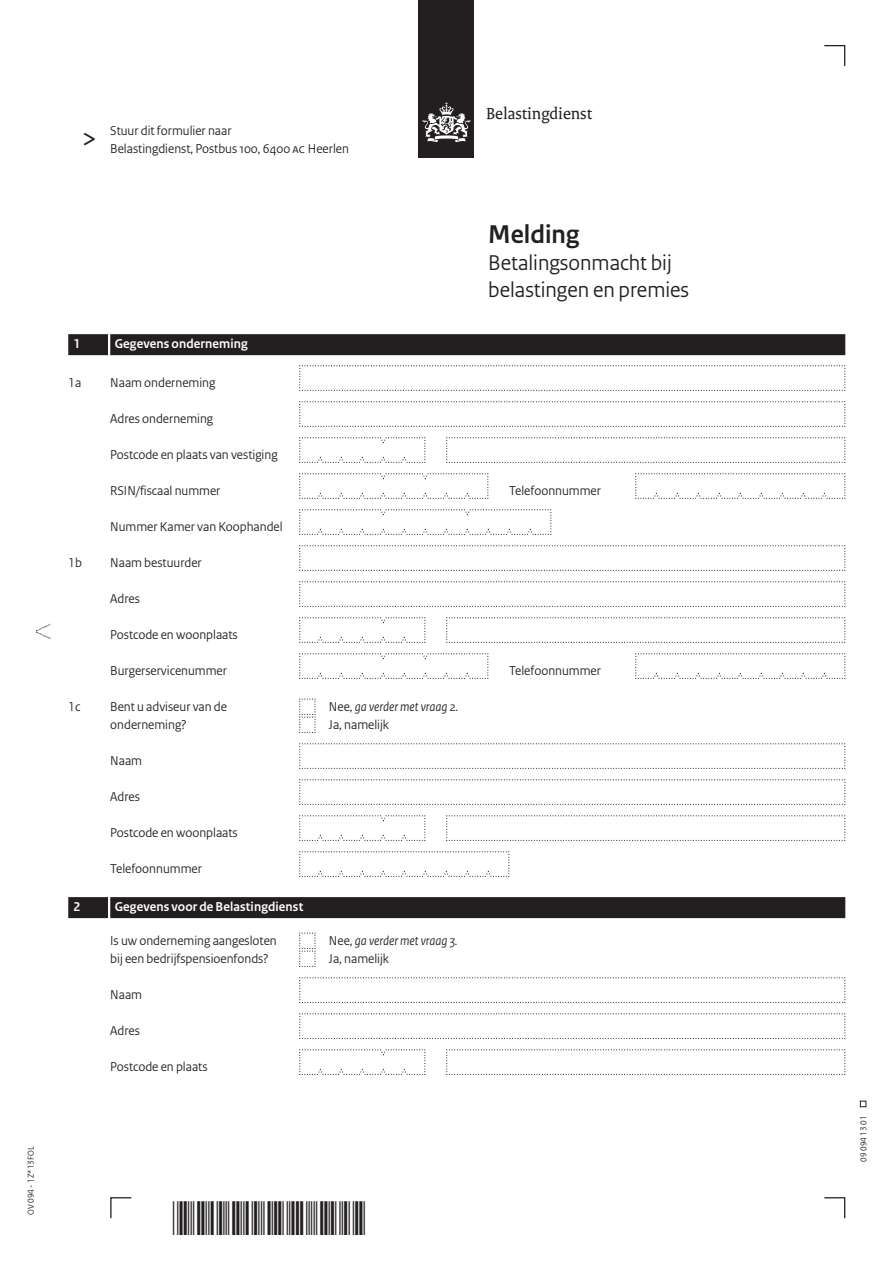
<style>
.page{position:relative;width:893px;height:1263px;background:#fff}
.page>*{position:absolute;margin:0;border:0;box-sizing:border-box;transform-origin:0 0}
.t1{font:30px "Rijksoverheid Sans Heading";color:#231f20}
.t2{font:700 27px "Rijksoverheid Sans Heading";color:#231f20}
.t3{font:22.5px/27px "Rijksoverheid Sans Heading";color:#231f20}
.t4{font:17.25px "Rijksoverheid Serif";color:#231f20}
.t5{font:13.5px/18px "Rijksoverheid Sans Heading";color:#231f20}
.t6{font:700 13.5px "Rijksoverheid Sans Heading";letter-spacing:.01em;color:#fff}
.t7{font:italic 13.5px "Rijksoverheid Sans Heading";color:#231f20}
.t8{font:9px "Rijksoverheid Sans Heading";color:#231f20}
.s1{font-style:normal}
</style>
<div class="page">
<svg style="left:824px;top:1197px;width:22px;height:22px"></svg>
<svg style="left:110px;top:1197px;width:22px;height:22px"></svg>
<svg style="left:824px;top:45px;width:22px;height:21px"></svg>
<svg style="left:860px;top:1101px;width:6px;height:6px"></svg>
<div style="left:419px;top:0;width:55px;height:158px;background:#231f20"></div>
<svg style="left:423px;top:102px;width:47px;height:40px"></svg>
<svg style="left:36px;top:624px;width:15px;height:15px"></svg>
<div style="left:110px;top:334px;width:735px;height:21px;background:#231f20"></div>
<div style="left:68px;top:334px;width:40px;height:21px;background:#231f20"></div>
<div style="left:110px;top:897px;width:735px;height:21px;background:#231f20"></div>
<div style="left:68px;top:897px;width:40px;height:21px;background:#231f20"></div>
<svg style="left:299px;top:365px;width:547px;height:26px"></svg>
<svg style="left:299px;top:401px;width:547px;height:26px"></svg>
<svg style="left:299px;top:437px;width:127px;height:26px"></svg>
<svg style="left:446px;top:437px;width:400px;height:26px"></svg>
<svg style="left:299px;top:473px;width:190px;height:26px"></svg>
<svg style="left:635px;top:473px;width:211px;height:26px"></svg>
<svg style="left:299px;top:509px;width:253px;height:26px"></svg>
<svg style="left:299px;top:545px;width:547px;height:26px"></svg>
<svg style="left:299px;top:581px;width:547px;height:26px"></svg>
<svg style="left:299px;top:617px;width:127px;height:26px"></svg>
<svg style="left:446px;top:617px;width:400px;height:26px"></svg>
<svg style="left:299px;top:653px;width:190px;height:26px"></svg>
<svg style="left:635px;top:653px;width:211px;height:26px"></svg>
<svg style="left:299px;top:698px;width:17px;height:35px"></svg>
<svg style="left:299px;top:743px;width:547px;height:26px"></svg>
<svg style="left:299px;top:779px;width:547px;height:26px"></svg>
<svg style="left:299px;top:815px;width:127px;height:26px"></svg>
<svg style="left:446px;top:815px;width:400px;height:26px"></svg>
<svg style="left:299px;top:851px;width:211px;height:26px"></svg>
<svg style="left:299px;top:932px;width:17px;height:35px"></svg>
<svg style="left:299px;top:977px;width:547px;height:26px"></svg>
<svg style="left:299px;top:1013px;width:547px;height:26px"></svg>
<svg style="left:299px;top:1049px;width:127px;height:26px"></svg>
<svg style="left:446px;top:1049px;width:400px;height:26px"></svg>
<p class="t8" style="left:26px;top:1215px;width:70px;rotate:-90deg">OV 094 - 1Z*13FOL</p>
<h1 class="t1" style="left:82px;top:121px;width:17px">&gt;</h1>
<p class="t5" style="left:110px;top:122px;width:240px">Stuur dit formulier naar<br>Belastingdienst, Postbus 100, 6400 AC Heerlen</p>
<p class="t4" style="left:486px;top:103px;width:107px">Belastingdienst</p>
<h2 class="t2" style="left:488px;top:219px;width:92px">Melding</h2>
<h3 class="t3" style="left:488px;top:249px;width:202px">Betalingsonmacht bij belastingen en premies</h3>
<p class="t6" style="left:73px;top:336px;width:8px">1</p>
<p class="t6" style="left:115px;top:336px;width:134px">Gegevens onderneming</p>
<p class="t5" style="left:68px;top:374px;width:15px">1a</p>
<p class="t5" style="left:110px;top:374px;width:107px">Naam onderneming</p>
<p class="t5" style="left:110px;top:410px;width:105px">Adres onderneming</p>
<p class="t5" style="left:110px;top:446px;width:169px">Postcode en plaats van vestiging</p>
<p class="t5" style="left:110px;top:482px;width:112px">RSIN/fiscaal nummer</p>
<p class="t5" style="left:509px;top:482px;width:93px">Telefoonnummer</p>
<p class="t5" style="left:110px;top:518px;width:174px">Nummer Kamer van Koophandel</p>
<p class="t5" style="left:68px;top:554px;width:15px">1b</p>
<p class="t5" style="left:110px;top:554px;width:93px">Naam bestuurder</p>
<p class="t5" style="left:110px;top:590px;width:31px">Adres</p>
<p class="t5" style="left:110px;top:626px;width:129px">Postcode en woonplaats</p>
<p class="t5" style="left:110px;top:662px;width:118px">Burgerservicenummer</p>
<p class="t5" style="left:509px;top:662px;width:93px">Telefoonnummer</p>
<p class="t5" style="left:68px;top:698px;width:14px">1c</p>
<p class="t5" style="left:110px;top:698px;width:118px">Bent u adviseur van de</p>
<p class="t7" style="left:329px;top:699px;width:131px"><span class="s1">Nee,</span> ga verder met vraag 2.</p>
<p class="t5" style="left:110px;top:716px;width:78px">onderneming?</p>
<p class="t5" style="left:329px;top:716px;width:62px">Ja, namelijk</p>
<p class="t5" style="left:110px;top:752px;width:33px">Naam</p>
<p class="t5" style="left:110px;top:788px;width:31px">Adres</p>
<p class="t5" style="left:110px;top:824px;width:129px">Postcode en woonplaats</p>
<p class="t5" style="left:110px;top:860px;width:93px">Telefoonnummer</p>
<p class="t6" style="left:73px;top:899px;width:8px">2</p>
<p class="t6" style="left:115px;top:899px;width:190px">Gegevens voor de Belastingdienst</p>
<p class="t5" style="left:110px;top:932px;width:168px">Is uw onderneming aangesloten</p>
<p class="t7" style="left:329px;top:933px;width:130px"><span class="s1">Nee,</span> ga verder met vraag 3.</p>
<p class="t5" style="left:110px;top:950px;width:160px">bij een bedrijfspensioenfonds?</p>
<p class="t5" style="left:329px;top:950px;width:62px">Ja, namelijk</p>
<p class="t5" style="left:110px;top:986px;width:33px">Naam</p>
<p class="t5" style="left:110px;top:1022px;width:31px">Adres</p>
<p class="t5" style="left:110px;top:1058px;width:99px">Postcode en plaats</p>
<p class="t8" style="left:858px;top:1161px;width:47px;rotate:-90deg">09 094 13 01</p>
</div>
